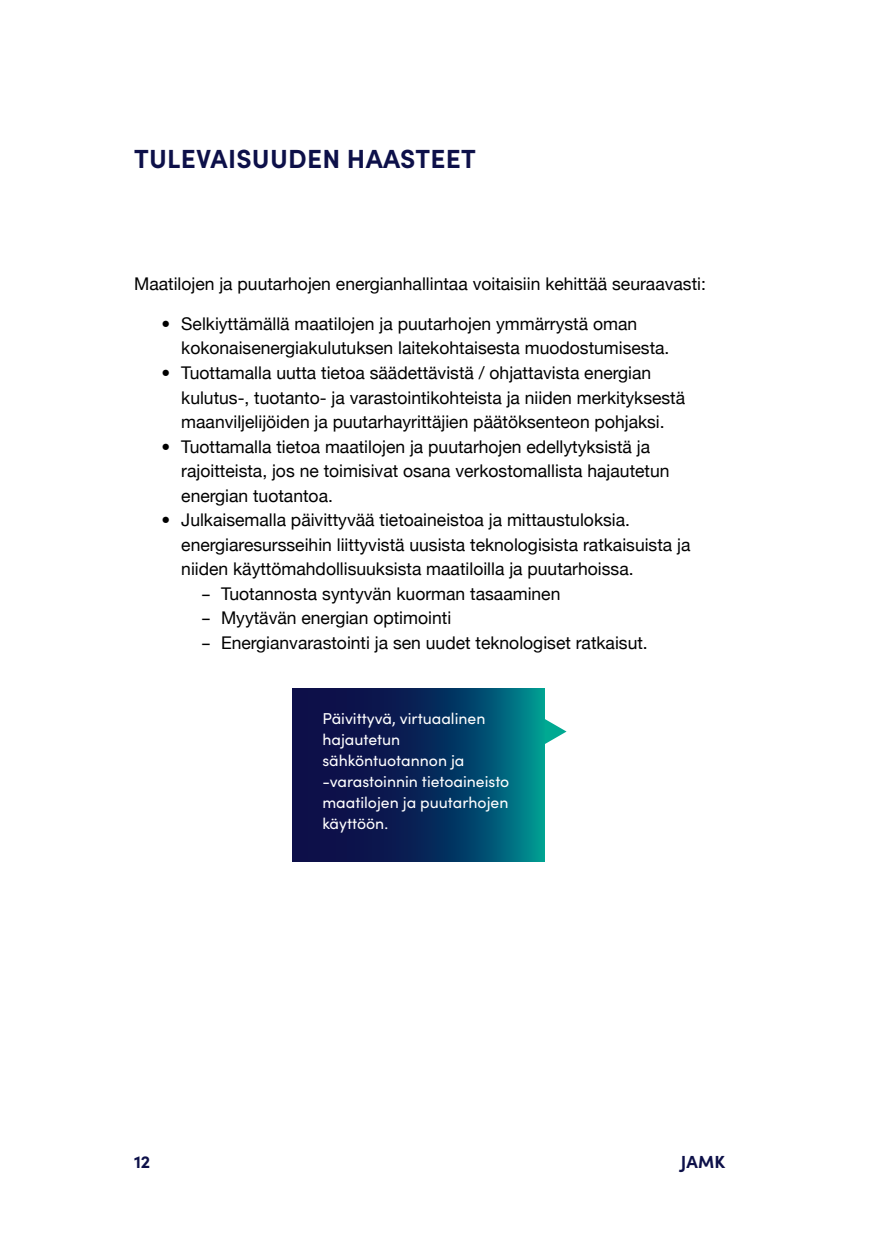
<style>
.page{position:relative;width:874px;height:1241px;background:#fff}
.page>*{position:absolute;margin:0;border:0;box-sizing:border-box;transform-origin:0 0}
.Otsikko_1{font:700 26.25px "Sofia Pro";letter-spacing:.01em;color:#0d1049}
.Leipis_otsikon_jälke{font:17.5px/24.5px "Helvetica Neue";color:#000}
.t1{font:700 17.5px "Sofia Pro";letter-spacing:.01em;color:#0d1049}
.Infoboksi_leipis_val{font:15.75px/21px "Sofia Pro";color:#fff}
.s1{font-family:"Sofia Pro"}
</style>
<div class="page">
<svg style="left:544px;top:707px;width:22px;height:48px"></svg>
<svg style="left:292px;top:688px;width:252px;height:173px;background:#06335e"></svg>
<p class="Otsikko_1" style="left:134px;top:138px;width:343px">TULEVAISUUDEN HAASTEET</p>
<p class="Leipis_otsikon_jälke" style="left:134px;top:272px;width:573px">Maatilojen ja puutarhojen energianhallintaa voitaisiin kehittää seuraavasti:</p>
<p class="Leipis_otsikon_jälke" style="left:181px;top:312px;width:489px">Selkiyttämällä maatilojen ja puutarhojen ymmärrystä oman kokonaisenergiakulutuksen laitekohtaisesta muodostumisesta.</p>
<p class="Leipis_otsikon_jälke" style="left:181px;top:361px;width:505px">Tuottamalla uutta tietoa säädettävistä / ohjattavista energian kulutus-, tuotanto- ja varastointikohteista ja niiden merkityksestä maanviljelijöiden ja puutarhayrittäjien päätöksenteon pohjaksi.</p>
<p class="Leipis_otsikon_jälke" style="left:181px;top:435px;width:489px">Tuottamalla tietoa maatilojen ja puutarhojen edellytyksistä ja rajoitteista, jos ne toimisivat osana verkostomallista hajautetun energian tuotantoa.</p>
<p class="Leipis_otsikon_jälke" style="left:181px;top:508px;width:510px">Julkaisemalla päivittyvää tietoaineistoa ja mittaustuloksia. energiaresursseihin liittyvistä uusista teknologisista ratkaisuista ja niiden käyttömahdollisuuksista maatiloilla ja puutarhoissa.</p>
<p class="Leipis_otsikon_jälke" style="left:201px;top:582px;width:360px"><span class="s1">−</span> Tuotannosta syntyvän kuorman tasaaminen</p>
<p class="Leipis_otsikon_jälke" style="left:201px;top:606px;width:251px"><span class="s1">−</span> Myytävän energian optimointi</p>
<p class="Leipis_otsikon_jälke" style="left:201px;top:631px;width:448px"><span class="s1">−</span> Energianvarastointi ja sen uudet teknologiset ratkaisut.</p>
<p class="Infoboksi_leipis_val" style="left:322px;top:707px;width:188px">Päivittyvä, virtuaalinen hajautetun sähköntuotannon ja -varastoinnin tietoaineisto maatilojen ja puutarhojen käyttöön.</p>
<p class="t1" style="left:134px;top:1148px;width:18px">12</p>
<p class="t1" style="left:680px;top:1148px;width:46px">JAMK</p>
</div>
